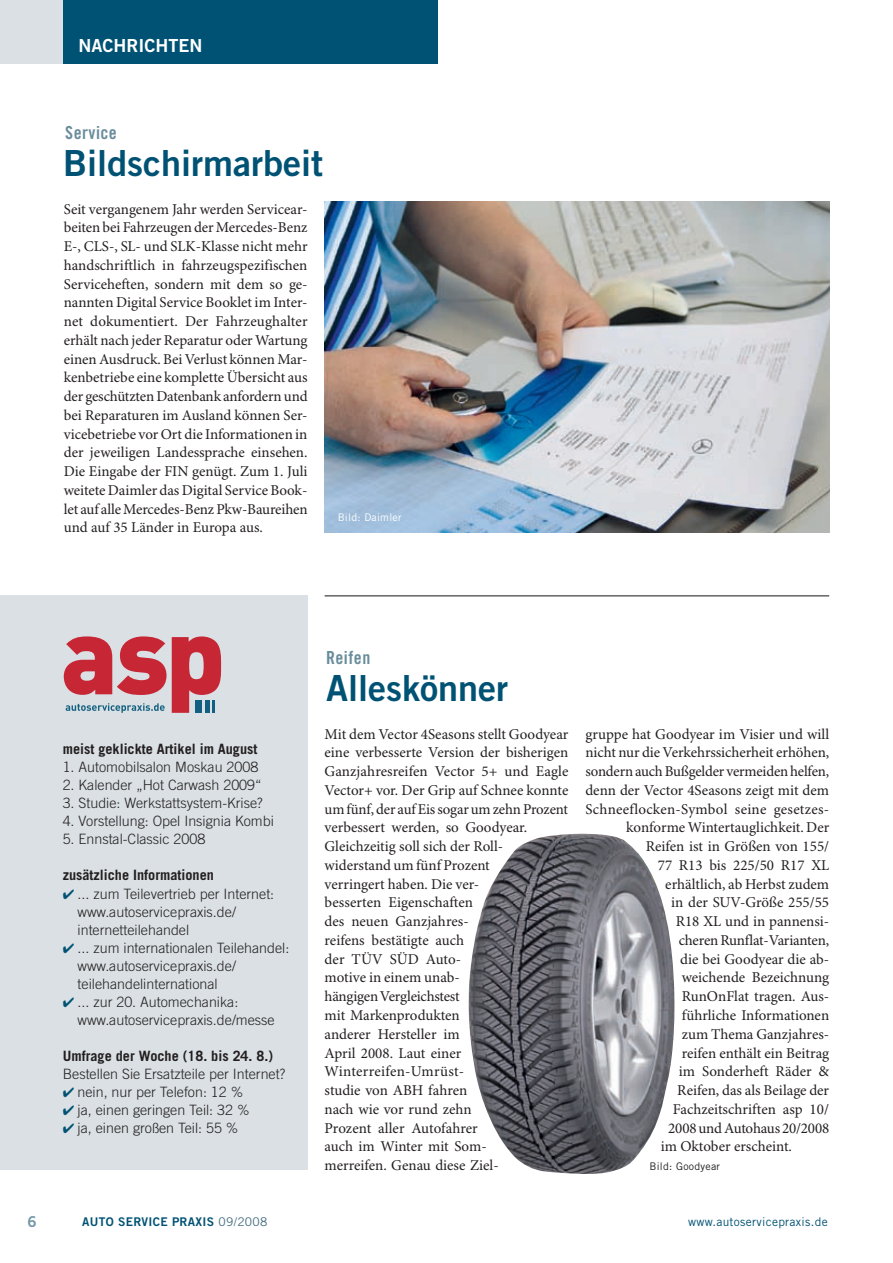
<style>
.page{position:relative;width:893px;height:1263px;background:#fff}
.page>*{position:absolute;margin:0;border:0;box-sizing:border-box;transform-origin:0 0}
.t1{font:36px "Trade Gothic LT Std Bd 2";color:#005274}
.t2{font:18px "Trade Gothic LT Std Bd Cn 20";letter-spacing:.025em;color:#6a8d9c}
.t3{font:18px "Trade Gothic LT Std Bd 2";color:#fff}
.t4{font:15px/18.8px "Minion Pro";color:#231f20;text-align:justify}
.t5{font:300 14.25px/18px "Trade Gothic LT Std";color:#231f20}
.t6{font:700 14.25px "Trade Gothic LT Std";color:#231f20}
.t7{font:12px "Trade Gothic LT Std";letter-spacing:.025em;color:#005274}
.t8{font:12px "Trade Gothic LT Std";letter-spacing:.025em;color:#456e80}
.t9{font:12px "Trade Gothic LT Std Bd 2";color:#005274}
.t10{font:10.5px "Trade Gothic LT Std";letter-spacing:.025em;color:#231f20}
.t11{font:10.5px "Trade Gothic LT Std";letter-spacing:.025em;color:#fff}
.s1{font-family:"Trade Gothic LT Std Bd 2";color:#005274}
</style>
<div class="page">
<div style="left:0;top:0;width:64px;height:64px;background:#dae0e3"></div>
<div style="left:64px;top:0;width:374px;height:64px;background:#005274"></div>
<hr style="left:325px;top:595px;width:504px;height:1px;background:#231f20">
<div style="left:0;top:595px;width:308px;height:575px;background:#dae0e3"></div>
<svg style="left:64px;top:636px;width:157px;height:77px"></svg>
<img style="left:325px;top:202px;width:504px;height:331px">
<img style="left:468px;top:833px;width:207px;height:341px">
<p class="t3" style="left:78px;top:35px;width:122px">Nachrichten</p>
<p class="t2" style="left:65px;top:121px;width:53px">Service</p>
<h1 class="t1" style="left:63px;top:141px;width:262px">Bildschirmarbeit</h1>
<p class="t4" style="left:64px;top:200px;width:245px">Seit vergangenem Jahr werden Servicear&shy;beiten bei Fahrzeugen der Mercedes-Benz E-, CLS-, SL- und SLK-Klasse nicht mehr handschriftlich in fahrzeugspezifischen Serviceheften, sondern mit dem so ge&shy;nannten Digital Service Booklet im Inter&shy;net dokumentiert. Der Fahrzeughalter erhält nach jeder Reparatur oder Wartung einen Ausdruck. Bei Verlust können Mar&shy;kenbetriebe eine komplette Übersicht aus der geschützten Datenbank anfordern und bei Reparaturen im Ausland können Ser&shy;vicebetriebe vor Ort die Informationen in der jeweiligen Landessprache einsehen.<br>Die Eingabe der FIN genügt. Zum 1. Juli weitete Daimler das Digital Service Book&shy;let auf alle Mercedes-Benz Pkw-Baureihen und auf 35 Länder in Europa aus.</p>
<p class="t11" style="left:338px;top:511px;width:65px">Bild: Daimler</p>
<p class="t6" style="left:63px;top:741px;width:196px">meist geklickte Artikel im August</p>
<p class="t5" style="left:63px;top:758px;width:197px">1. Automobilsalon Moskau 2008</p>
<p class="t5" style="left:63px;top:776px;width:200px">2. Kalender „Hot Carwash 2009“</p>
<p class="t5" style="left:63px;top:794px;width:202px">3. Studie: Werkstattsystem-Krise?</p>
<p class="t5" style="left:63px;top:812px;width:213px">4. Vorstellung: Opel Insignia Kombi</p>
<p class="t5" style="left:63px;top:830px;width:144px">5. Ennstal-Classic 2008</p>
<p class="t6" style="left:63px;top:867px;width:153px">zusätzliche Informationen</p>
<p class="t5" style="left:78px;top:884px;width:213px">... zum Teilevertrieb per Internet: www.autoservicepraxis.de/ internetteilehandel<br>... zum internationalen Teilehandel: www.autoservicepraxis.de/ teilehandelinternational<br>... zur 20. Automechanika: www.autoservicepraxis.de/messe</p>
<p class="t6" style="left:63px;top:1047px;width:212px">Umfrage der Woche (18. bis 24. 8.)</p>
<p class="t5" style="left:78px;top:1064px;width:209px;text-indent:-15px">Bestellen Sie Ersatzteile per Internet? nein, nur per Telefon: 12 %<br>ja, einen geringen Teil: 32 %<br>ja, einen großen Teil: 55 %</p>
<p class="t9" style="left:82px;top:1214px;width:74px">AUTO SERVICE</p>
<p class="t8" style="left:172px;top:1214px;width:97px"><span class="s1">PRAXI S</span> 09/2008</p>
<p class="t2" style="left:326px;top:646px;width:46px">Reifen</p>
<h1 class="t1" style="left:326px;top:666px;width:184px">Alleskönner</h1>
<p class="t4" style="left:325px;top:725px;width:245px;text-align:left">Mit dem Vector 4Seasons stellt Goodyear eine verbesserte Version der bisherigen<br>Ganzjahresreifen Vector 5+ und Eagle<br>Vector+ vor. Der Grip auf Schnee konnte um fünf, der auf Eis sogar um zehn Prozent verbessert werden, so Goodyear.<br>Gleichzeitig soll sich der Roll&shy;widerstand um fünf Prozent<br>verringert haben. Die ver-<br>besserten Eigenschaften<br>des neuen Ganzjahres-<br>reifens bestätigte auch<br>der TÜV SÜD Auto-<br>motive in einem unab-<br>hängigen Vergleichstest<br>mit Markenprodukten<br>anderer Hersteller im<br>April 2008. Laut einer<br>Winterreifen-Umrüst-<br>studie von ABH fahren<br>nach wie vor rund zehn<br>Prozent aller Autofahrer<br>auch im Winter mit Som-<br>merreifen. Genau diese Ziel-</p>
<p class="t4" style="left:585px;top:725px;width:245px">gruppe hat Goodyear im Visier und will</p>
<p class="t4" style="left:585px;top:744px;width:245px">nicht nur die Verkehrssicherheit erhöhen,</p>
<p class="t4" style="left:585px;top:763px;width:245px">sondern auch Bußgelder vermeiden helfen,</p>
<p class="t4" style="left:585px;top:781px;width:245px">denn der Vector 4Seasons zeigt mit dem</p>
<p class="t4" style="left:585px;top:800px;width:245px">Schneeflocken-Symbol seine gesetzes-</p>
<p class="t4" style="left:626px;top:819px;width:204px">konforme Wintertauglichkeit. Der</p>
<p class="t4" style="left:646px;top:838px;width:185px">Reifen ist in Größen von 155/</p>
<p class="t4" style="left:658px;top:856px;width:173px">77 R13 bis 225/50 R17 XL</p>
<p class="t4" style="left:665px;top:875px;width:165px">erhältlich, ab Herbst zudem</p>
<p class="t4" style="left:671px;top:894px;width:159px">in der SUV-Größe 255/55</p>
<p class="t4" style="left:676px;top:913px;width:155px">R18 XL und in pannensi-</p>
<p class="t4" style="left:679px;top:931px;width:152px">cheren Runflat-Varianten,</p>
<p class="t4" style="left:680px;top:950px;width:150px">die bei Goodyear die ab-</p>
<p class="t4" style="left:682px;top:969px;width:149px">weichende Bezeichnung</p>
<p class="t4" style="left:682px;top:988px;width:149px">RunOnFlat tragen. Aus-</p>
<p class="t4" style="left:682px;top:1006px;width:149px">führliche Informationen</p>
<p class="t4" style="left:682px;top:1025px;width:149px">zum Thema Ganzjahres-</p>
<p class="t4" style="left:682px;top:1044px;width:149px">reifen enthält ein Beitrag</p>
<p class="t4" style="left:679px;top:1063px;width:152px">im Sonderheft Räder &amp;</p>
<p class="t4" style="left:677px;top:1081px;width:153px">Reifen, das als Beilage der</p>
<p class="t4" style="left:673px;top:1100px;width:158px">Fachzeitschriften asp 10/</p>
<p class="t4" style="left:668px;top:1119px;width:162px">2008 und Autohaus 20/2008</p>
<p class="t4" style="left:661px;top:1138px;width:133px">im Oktober erscheint.</p>
<p class="t10" style="left:649px;top:1160px;width:72px">Bild: Goodyear</p>
<p class="t7" style="left:688px;top:1215px;width:141px">www.autoservicepraxis.de</p>
</div>
